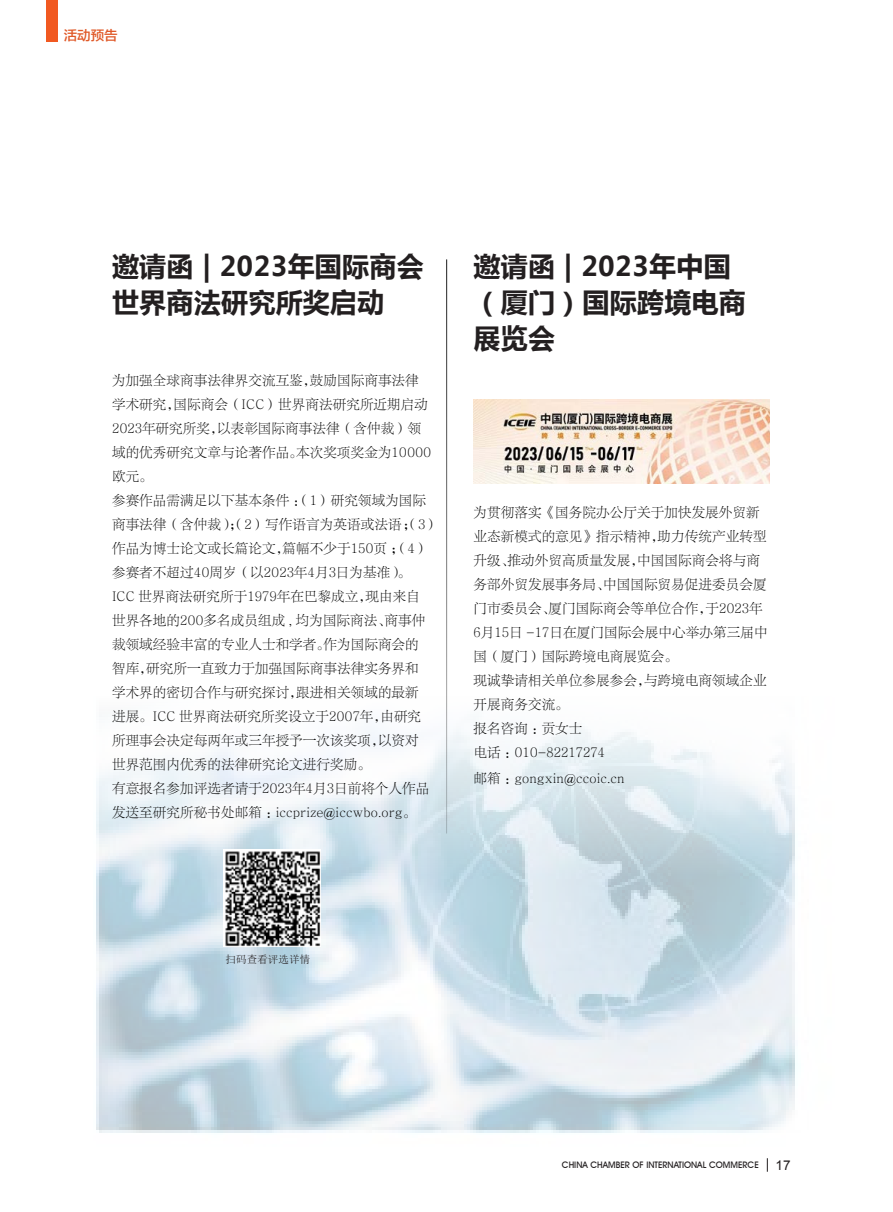
<style>
.page{position:relative;width:893px;height:1212px;background:#fff}
.page>*{position:absolute;margin:0;border:0;box-sizing:border-box;transform-origin:0 0}
.正文{font:700 27px/36px "Microsoft Ya Hei";letter-spacing:.01em;color:#231f20}
.正文-2{font:13.5px/24px "FZLTSK GBK1 0";letter-spacing:.01em;color:#000}
.t1{font:13.5px "FZLTZHK GBK1 0";color:#e05928}
.正文-3{font:10.5px "Sim Sun";letter-spacing:.01em;color:#231f20}
.t2{font:500 9px "Avant Garde IT Cby BT";color:#231f20}
.s1{font-family:"Arial";font-weight:400;font-size:13.5px}
</style>
<div class="page">
<svg style="left:767px;top:1158px;width:1px;height:14px"></svg>
<img style="left:96px;top:649px;width:699px;height:484px">
<div style="left:47px;top:0;width:11px;height:41px;background:#f15921"></div>
<hr style="left:446px;top:259px;width:1px;height:574px;background:#000">
<img style="left:223px;top:849px;width:98px;height:97px">
<img style="left:473px;top:400px;width:297px;height:83px">
<p class="t1" style="left:64px;top:28px;width:55px">活动预告</p>
<p class="正文" style="left:112px;top:247px;width:313px">邀请函 | 2023年国际商会世界商法研究所奖启动</p>
<p class="正文-2" style="left:112px;top:368px;width:320px">为加强全球商事法律界交流互鉴，鼓励国际商事法律学术研究，国际商会（ICC）世界商法研究所近期启动<br>2023年研究所奖，以表彰国际商事法律（含仲裁）领域的优秀研究文章与论著作品。本次奖项奖金为10000欧元。</p>
<p class="正文-2" style="left:112px;top:488px;width:328px">参赛作品需满足以下基本条件：（1）研究领域为国际商事法律（含仲裁）；（2）写作语言为英语或法语；（3）作品为博士论文或长篇论文，篇幅不少于150页；（4）参赛者不超过40周岁（以2023年4月3日为基准）。</p>
<p class="正文-2" style="left:112px;top:584px;width:315px">ICC 世界商法研究所于1979年在巴黎成立，现由来自世界各地的200多名成员组成 , 均为国际商法、商事仲裁领域经验丰富的专业人士和学者。作为国际商会的智库，研究所一直致力于加强国际商事法律实务界和学术界的密切合作与研究探讨，跟进相关领域的最新进展。ICC 世界商法研究所奖设立于2007年，由研究所理事会决定每两年或三年授予一次该奖项，以资对世界范围内优秀的法律研究论文进行奖励。</p>
<p class="正文-2" style="left:112px;top:776px;width:319px">有意报名参加评选者请于2023年4月3日前将个人作品发送至研究所秘书处邮箱：iccprize@iccwbo.org。</p>
<p class="正文" style="left:473px;top:247px;width:274px">邀请函 | 2023年中国（厦门）国际跨境电商展览会</p>
<p class="正文-2" style="left:473px;top:500px;width:296px">为贯彻落实《国务院办公厅关于加快发展外贸新业态新模式的意见》指示精神，助力传统产业转型升级、推动外贸高质量发展，中国国际商会将与商务部外贸发展事务局、中国国际贸易促进委员会厦门市委员会、厦门国际商会等单位合作，于2023年<br>6月15日 -17日在厦门国际会展中心举办第三届中国（厦门）国际跨境电商展览会。</p>
<p class="正文-2" style="left:473px;top:668px;width:295px">现诚挚请相关单位参展参会，与跨境电商领域企业开展商务交流。</p>
<p class="正文-2" style="left:473px;top:716px;width:110px">报名咨询：贡女士</p>
<p class="正文-2" style="left:473px;top:740px;width:133px">电话：010-82217274</p>
<p class="正文-2" style="left:473px;top:766px;width:153px">邮箱：gongxin@ccoic.cn</p>
<p class="正文-3" style="left:226px;top:954px;width:86px">扫码查看评选详情</p>
<p class="t2" style="left:562px;top:1159px;width:230px">CHINA CHAMBER OF INTERNATIONAL COMMERCE <span class="s1">17</span></p>
</div>
